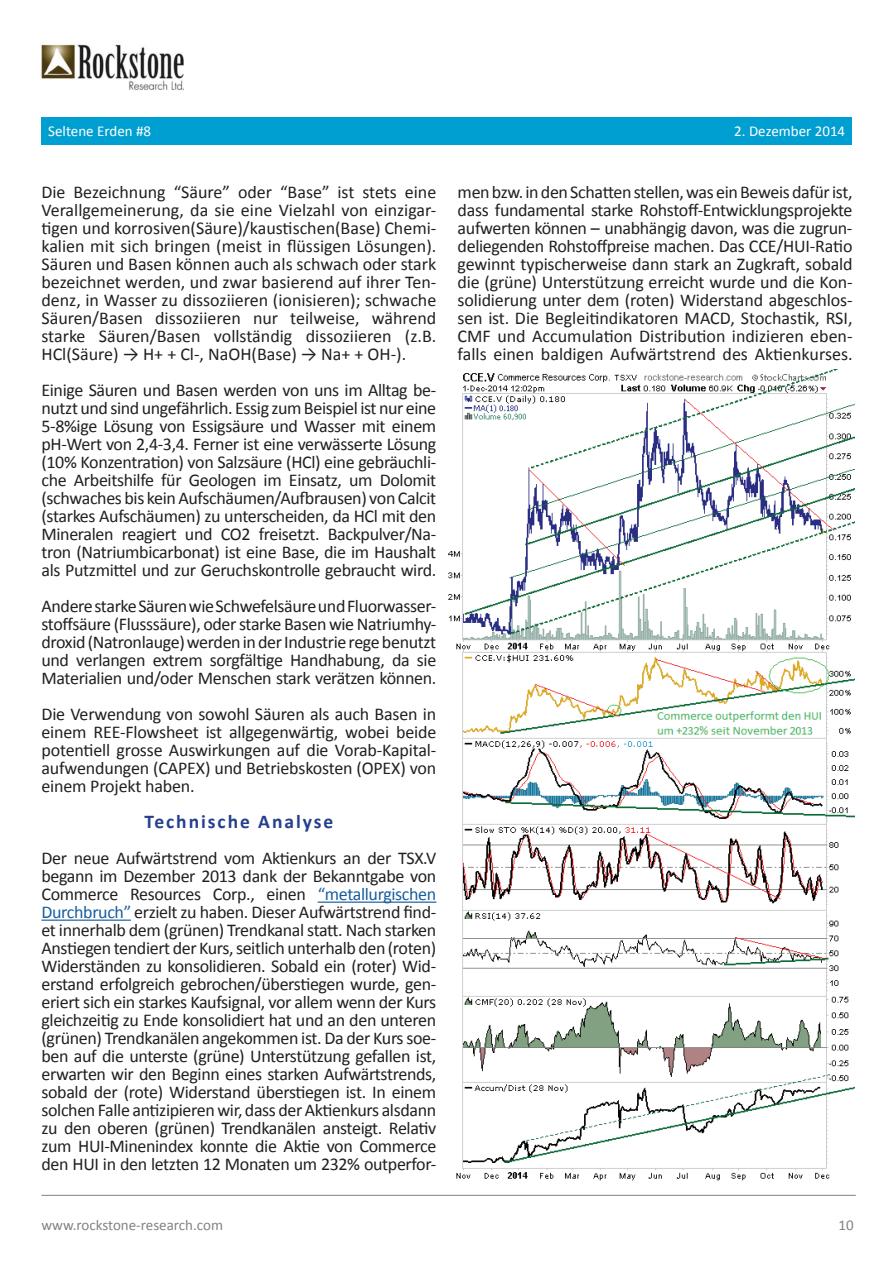
<style>
.page{position:relative;width:893px;height:1263px;background:#fff}
.page>*{position:absolute;margin:0;border:0;box-sizing:border-box;transform-origin:0 0}
.t1{font:700 19.5px "Calibri";letter-spacing:.1em;color:#253f8e}
.t2{font:18px/18px "Calibri";letter-spacing:-.02em;color:#231f20;text-align:justify}
.t3{font:15px "Calibri";color:#808285}
.t4{font:15px "Calibri";color:#fff}
.s1{color:#175d9e}
</style>
<div class="page">
<hr style="left:318px;top:901px;width:118px;height:2px;background:#175d9e">
<hr style="left:41px;top:919px;width:90px;height:2px;background:#175d9e">
<img style="left:41px;top:44px;width:143px;height:46px">
<div style="left:41px;top:117px;width:810px;height:28px;background:#009fd1"></div>
<hr style="left:41px;top:1195px;width:815px;height:1px;background:#808285">
<img style="left:448px;top:370px;width:407px;height:811px">
<p class="t4" style="left:48px;top:121px;width:104px">Seltene Erden #8</p>
<p class="t4" style="left:734px;top:121px;width:112px">2. Dezember 2014</p>
<p class="t2" style="left:41px;top:183px;width:396px">Die Bezeichnung “Säure” oder “Base” ist stets eine Verallgemeinerung, da sie eine Vielzahl von einzigar&shy;tigen und korrosiven(Säure)/kaustischen(Base) Chemi&shy;kalien mit sich bringen (meist in flüssigen Lösungen).<br>Säuren und Basen können auch als schwach oder stark bezeichnet werden, und zwar basierend auf ihrer Ten&shy;denz, in Wasser zu dissoziieren (ionisieren); schwache Säuren/Basen dissoziieren nur teilweise, während starke Säuren/Basen vollständig dissoziieren (z.B.<br>HCl(Säure) → H+ + Cl-, NaOH(Base) → Na+ + OH-).</p>
<p class="t2" style="left:41px;top:381px;width:396px">Einige Säuren und Basen werden von uns im Alltag be&shy;nutzt und sind ungefährlich. Essig zum Beispiel ist nur eine 5-8%ige Lösung von Essigsäure und Wasser mit einem pH-Wert von 2,4-3,4. Ferner ist eine verwässerte Lösung (10% Konzentration) von Salzsäure (HCl) eine gebräuchli&shy;che Arbeitshilfe für Geologen im Einsatz, um Dolomit (schwaches bis kein Aufschäumen/Aufbrausen) von Calcit (starkes Aufschäumen) zu unterscheiden, da HCl mit den Mineralen reagiert und CO2 freisetzt. Backpulver/Na&shy;tron (Natriumbicarbonat) ist eine Base, die im Haushalt als Putzmittel und zur Geruchskontrolle gebraucht wird.</p>
<p class="t2" style="left:41px;top:597px;width:396px">Andere starke Säuren wie Schwefelsäure und Fluorwasser&shy;stoffsäure (Flusssäure), oder starke Basen wie Natriumhy&shy;droxid (Natronlauge) werden in der Industrie rege benutzt und verlangen extrem sorgfältige Handhabung, da sie Materialien und/oder Menschen stark verätzen können.</p>
<p class="t2" style="left:41px;top:705px;width:396px">Die Verwendung von sowohl Säuren als auch Basen in einem REE-Flowsheet ist allgegenwärtig, wobei beide potentiell grosse Auswirkungen auf die Vorab-Kapital&shy;aufwendungen (CAPEX) und Betriebskosten (OPEX) von einem Projekt haben.</p>
<p class="t1" style="left:144px;top:809px;width:190px">Technische Analyse</p>
<p class="t2" style="left:41px;top:849px;width:396px">Der neue Aufwärtstrend vom Aktienkurs an der TSX.V begann im Dezember 2013 dank der Bekanntgabe von Commerce Resources Corp., einen <span class="s1">“metallurgischen Durchbruch”</span> erzielt zu haben. Dieser Aufwärtstrend find&shy;et innerhalb dem (grünen) Trendkanal statt. Nach starken Anstiegen tendiert der Kurs, seitlich unterhalb den (roten)<br>Widerständen zu konsolidieren. Sobald ein (roter) Wid&shy;erstand erfolgreich gebrochen/überstiegen wurde, gen&shy;eriert sich ein starkes Kaufsignal, vor allem wenn der Kurs gleichzeitig zu Ende konsolidiert hat und an den unteren (grünen) Trendkanälen angekommen ist. Da der Kurs soe&shy;ben auf die unterste (grüne) Unterstützung gefallen ist, erwarten wir den Beginn eines starken Aufwärtstrends, sobald der (rote) Widerstand überstiegen ist. In einem solchen Falle antizipieren wir, dass der Aktienkurs alsdann zu den oberen (grünen) Trendkanälen ansteigt. Relativ zum HUI-Minenindex konnte die Aktie von Commerce den HUI in den letzten 12 Monaten um 232% outperfor-</p>
<p class="t2" style="left:458px;top:183px;width:396px">men bzw. in den Schatten stellen, was ein Beweis dafür ist, dass fundamental starke Rohstoff-Entwicklungsprojekte aufwerten können – unabhängig davon, was die zugrun&shy;deliegenden Rohstoffpreise machen. Das CCE/HUI-Ratio gewinnt typischerweise dann stark an Zugkraft, sobald die (grüne) Unterstützung erreicht wurde und die Kon&shy;solidierung unter dem (roten) Widerstand abgeschlos&shy;sen ist. Die Begleitindikatoren MACD, Stochastik, RSI, CMF und Accumulation Distribution indizieren eben&shy;falls einen baldigen Aufwärtstrend des Aktienkurses.</p>
<p class="t3" style="left:41px;top:1215px;width:183px">www.rockstone-research.com</p>
<p class="t3" style="left:838px;top:1215px;width:17px">10</p>
</div>
